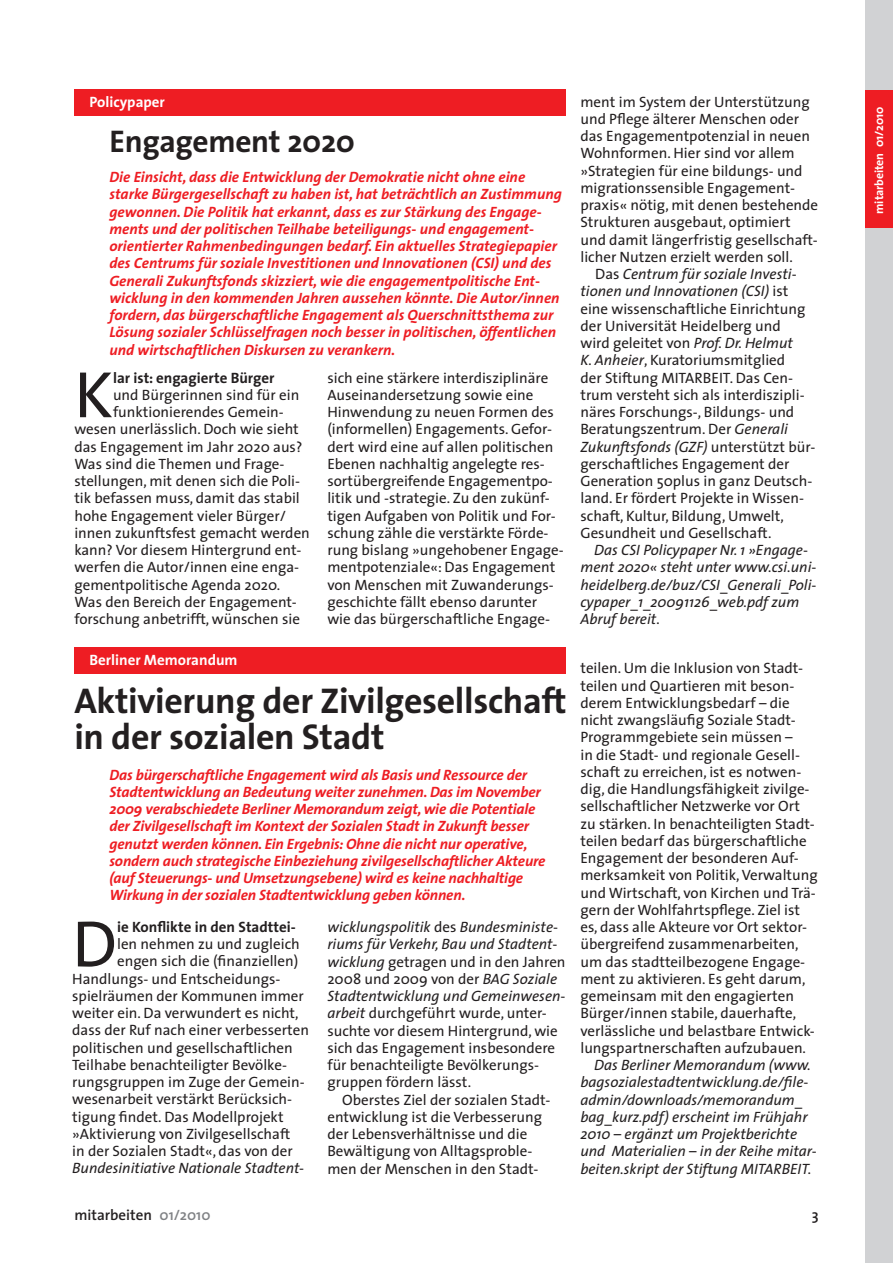
<style>
.page{position:relative;width:893px;height:1263px;background:#fff}
.page>*{position:absolute;margin:0;border:0;box-sizing:border-box;transform-origin:0 0}
.t1{font:66.15px "The Sans";color:#231f20}
.t2{font:700 36px/36px "The Sans";letter-spacing:-.01em;color:#231f20}
.t3{font:700 31.5px "The Sans";letter-spacing:-.01em;color:#231f20}
.t4{font:15px/17.2px "The Sans";color:#231f20}
.t5{font:italic 700 15px/17.2px "The Sans";color:#ee1d23}
.t6{font:italic 15px/17.2px "The Sans";color:#231f20}
.t7{font:700 15px "The Sans";color:#231f20}
.t8{font:700 15px "The Sans";color:#fff}
.t9{font:600 15px "The Sans";color:#231f20}
.t10{font:700 12px "The Sans";letter-spacing:-.01em;color:#fff}
.s1{font-style:italic}
.s2{color:#808285}
</style>
<div class="page">
<div style="left:865px;top:89px;width:28px;height:140px;background:#ee1d23"></div>
<div style="left:865px;top:0;width:28px;height:89px;background:#d1d2d4"></div>
<div style="left:865px;top:229px;width:28px;height:1034px;background:#d1d2d4"></div>
<div style="left:74px;top:647px;width:492px;height:27px;background:#ee1d23"></div>
<div style="left:74px;top:89px;width:492px;height:27px;background:#ee1d23"></div>
<p class="t8" style="left:89px;top:93px;width:77px">Policypaper</p>
<h3 class="t3" style="left:110px;top:121px;width:247px">Engagement 2020</h3>
<p class="t5" style="left:109px;top:168px;width:454px">Die Einsicht, dass die Entwicklung der Demokratie nicht ohne eine starke Bürgergesellschaft zu haben ist, hat beträchtlich an Zustimmung gewonnen. Die Politik hat erkannt, dass es zur Stärkung des Engage&shy;ments und der politischen Teilhabe beteiligungs- und engagement&shy;orientierter Rahmenbedingungen bedarf. Ein aktuelles Strategiepapier des Centrums für soziale Investitionen und Innovationen (CSI) und des Generali Zukunftsfonds skizziert, wie die engagementpolitische Ent&shy;wicklung in den kommenden Jahren aussehen könnte. Die Autor/innen fordern, das bürgerschaftliche Engagement als Querschnittsthema zur Lösung sozialer Schlüsselfragen noch besser in politischen, öffentlichen und wirtschaftlichen Diskursen zu verankern.</p>
<h1 class="t1" style="left:74px;top:352px;width:40px">K</h1>
<p class="t7" style="left:113px;top:368px;width:163px">lar ist: engagierte Bürger</p>
<p class="t4" style="left:327px;top:369px;width:238px">sich eine stärkere interdisziplinäre Auseinandersetzung sowie eine Hinwendung zu neuen Formen des (informellen) Engagements. Gefor&shy;dert wird eine auf allen politischen Ebenen nachhaltig angelegte res&shy;sortübergreifende Engagementpo&shy;litik und -strategie. Zu den zukünf&shy;tigen Aufgaben von Politik und For&shy;schung zähle die verstärkte Förde&shy;rung bislang »ungehobener Engage&shy;mentpotenziale«: Das Engagement von Menschen mit Zuwanderungs&shy;geschichte fällt ebenso darunter wie das bürgerschaftliche Engage-</p>
<p class="t4" style="left:113px;top:386px;width:188px">und Bürgerinnen sind für ein</p>
<p class="t4" style="left:113px;top:404px;width:172px">funktionierendes Gemein-</p>
<p class="t4" style="left:74px;top:421px;width:226px">wesen unerlässlich. Doch wie sieht</p>
<p class="t4" style="left:74px;top:438px;width:229px">das Engagement im Jahr 2020 aus?</p>
<p class="t4" style="left:74px;top:455px;width:212px">Was sind die Themen und Frage-</p>
<p class="t4" style="left:74px;top:473px;width:227px">stellungen, mit denen sich die Poli-</p>
<p class="t4" style="left:74px;top:490px;width:227px">tik befassen muss, damit das stabil</p>
<p class="t4" style="left:74px;top:507px;width:213px">hohe Engagement vieler Bürger/</p>
<p class="t4" style="left:74px;top:524px;width:237px">innen zukunftsfest gemacht werden</p>
<p class="t4" style="left:74px;top:542px;width:228px">kann? Vor diesem Hintergrund ent-</p>
<p class="t4" style="left:74px;top:559px;width:226px">werfen die Autor/innen eine enga-</p>
<p class="t4" style="left:74px;top:576px;width:207px">gementpolitische Agenda 2020.</p>
<p class="t4" style="left:74px;top:593px;width:224px">Was den Bereich der Engagement-</p>
<p class="t4" style="left:74px;top:611px;width:227px">forschung anbetrifft, wünschen sie</p>
<p class="t8" style="left:89px;top:651px;width:150px">Berliner Memorandum</p>
<h2 class="t2" style="left:74px;top:683px;width:494px">Aktivierung der Zivilgesellschaft in der sozialen Stadt</h2>
<p class="t5" style="left:109px;top:766px;width:438px">Das bürgerschaftliche Engagement wird als Basis und Ressource der Stadtentwicklung an Bedeutung weiter zunehmen. Das im November 2009 verabschiedete Berliner Memorandum zeigt, wie die Potentiale der Zivilgesellschaft im Kontext der Sozialen Stadt in Zukunft besser genutzt werden können. Ein Ergebnis: Ohne die nicht nur operative, sondern auch strategische Einbeziehung zivilgesellschaftlicher Akteure (auf Steuerungs- und Umsetzungsebene) wird es keine nachhaltige Wirkung in der sozialen Stadtentwicklung geben können.</p>
<p class="t4" style="left:327px;top:918px;width:240px"><span class="s1">wicklungspolitik</span> des <span class="s1">Bundesministe&shy;riums für Verkehr, Bau und Stadtent&shy;wicklung</span> getragen und in den Jahren 2008 und 2009 von der <span class="s1">BAG Soziale Stadtentwicklung und Gemeinwesen&shy;arbeit</span> durchgeführt wurde, unter&shy;suchte vor diesem Hintergrund, wie sich das Engagement insbesondere für benachteiligte Bevölkerungs&shy;gruppen fördern lässt.</p>
<p class="t4" style="left:327px;top:1091px;width:223px;text-indent:15px">Oberstes Ziel der sozialen Stadt&shy;entwicklung ist die Verbesserung der Lebensverhältnisse und die<br>Bewältigung von Alltagsproble&shy;men der Menschen in den Stadt-</p>
<h1 class="t1" style="left:72px;top:901px;width:46px">D</h1>
<p class="t7" style="left:117px;top:917px;width:180px">ie Konflikte in den Stadttei-</p>
<p class="t4" style="left:117px;top:935px;width:184px">len nehmen zu und zugleich</p>
<p class="t4" style="left:117px;top:953px;width:183px">engen sich die (finanziellen)</p>
<p class="t4" style="left:72px;top:970px;width:210px">Handlungs- und Entscheidungs-</p>
<p class="t4" style="left:72px;top:987px;width:233px">spielräumen der Kommunen immer</p>
<p class="t4" style="left:72px;top:1004px;width:228px">weiter ein. Da verwundert es nicht,</p>
<p class="t4" style="left:72px;top:1022px;width:238px">dass der Ruf nach einer verbesserten</p>
<p class="t4" style="left:72px;top:1039px;width:222px">politischen und gesellschaftlichen</p>
<p class="t4" style="left:72px;top:1056px;width:216px">Teilhabe benachteiligter Bevölke-</p>
<p class="t4" style="left:72px;top:1073px;width:234px">rungsgruppen im Zuge der Gemein-</p>
<p class="t4" style="left:72px;top:1091px;width:221px">wesenarbeit verstärkt Berücksich-</p>
<p class="t4" style="left:72px;top:1108px;width:213px">tigung findet. Das Modellprojekt</p>
<p class="t4" style="left:72px;top:1125px;width:220px">»Aktivierung von Zivilgesellschaft</p>
<p class="t4" style="left:72px;top:1142px;width:222px">in der Sozialen Stadt«, das von der</p>
<p class="t6" style="left:72px;top:1160px;width:233px">Bundesinitiative Nationale Stadtent-</p>
<p class="t4" style="left:580px;top:93px;width:239px">ment im System der Unterstützung und Pflege älterer Menschen oder das Engagementpotenzial in neuen Wohnformen. Hier sind vor allem »Strategien für eine bildungs- und migrationssensible Engagement&shy;praxis« nötig, mit denen bestehende Strukturen ausgebaut, optimiert und damit längerfristig gesellschaft&shy;licher Nutzen erzielt werden soll.</p>
<p class="t4" style="left:580px;top:266px;width:236px;text-indent:15px">Das <span class="s1">Centrum für soziale Investi&shy;tionen und Innovationen (CSI)</span> ist eine wissenschaftliche Einrichtung der Universität Heidelberg und<br>wird geleitet von <span class="s1">Prof. Dr. Helmut<br>K. Anheier</span>, Kuratoriumsmitglied<br>der Stiftung MITARBEIT. Das Cen&shy;trum versteht sich als interdiszipli&shy;näres Forschungs-, Bildungs- und Beratungszentrum. Der <span class="s1">Generali Zukunftsfonds (GZF)</span> unterstützt bür&shy;gerschaftliches Engagement der Generation 50plus in ganz Deutsch&shy;land. Er fördert Projekte in Wissen&shy;schaft, Kultur, Bildung, Umwelt, Gesundheit und Gesellschaft.</p>
<p class="t6" style="left:580px;top:542px;width:238px;text-indent:14px">Das CSI Policypaper Nr. 1 »Engage&shy;ment 2020« steht unter www.csi.uni&shy;heidelberg.de/buz/CSI_Generali_Poli&shy;cypaper_1_20091126_web.pdf zum<br>Abruf bereit.</p>
<p class="t4" style="left:580px;top:660px;width:239px">teilen. Um die Inklusion von Stadt&shy;teilen und Quartieren mit beson&shy;derem Entwicklungsbedarf – die nicht zwangsläufig Soziale Stadt-Programmgebiete sein müssen –<br>in die Stadt- und regionale Gesell&shy;schaft zu erreichen, ist es notwen&shy;dig, die Handlungsfähigkeit zivilge&shy;sellschaftlicher Netzwerke vor Ort zu stärken. In benachteiligten Stadt&shy;teilen bedarf das bürgerschaftliche Engagement der besonderen Auf&shy;merksamkeit von Politik, Verwaltung und Wirtschaft, von Kirchen und Trä&shy;gern der Wohlfahrtspflege. Ziel ist es, dass alle Akteure vor Ort sektor&shy;übergreifend zusammenarbeiten, um das stadtteilbezogene Engage&shy;ment zu aktivieren. Es geht darum, gemeinsam mit den engagierten Bürger/innen stabile, dauerhafte, verlässliche und belastbare Entwick&shy;lungspartnerschaften aufzubauen.</p>
<p class="t6" style="left:580px;top:1056px;width:238px;text-indent:14px">Das Berliner Memorandum (www. bagsozialestadtentwicklung.de/file&shy;admin/downloads/memorandum_ bag_kurz.pdf) erscheint im Frühjahr 2010 – ergänzt um Projektberichte und Materialien – in der Reihe mitar&shy;beiten.skript der Stiftung MITARBEIT.</p>
<p class="t9" style="left:74px;top:1205px;width:138px">mitarbeiten <span class="s2">01/2010</span></p>
<p class="t9" style="left:812px;top:1205px;width:8px">3</p>
<p class="t10" style="left:871px;top:214px;width:108px;rotate:-90deg">mitarbeiten 01/2010</p>
</div>
